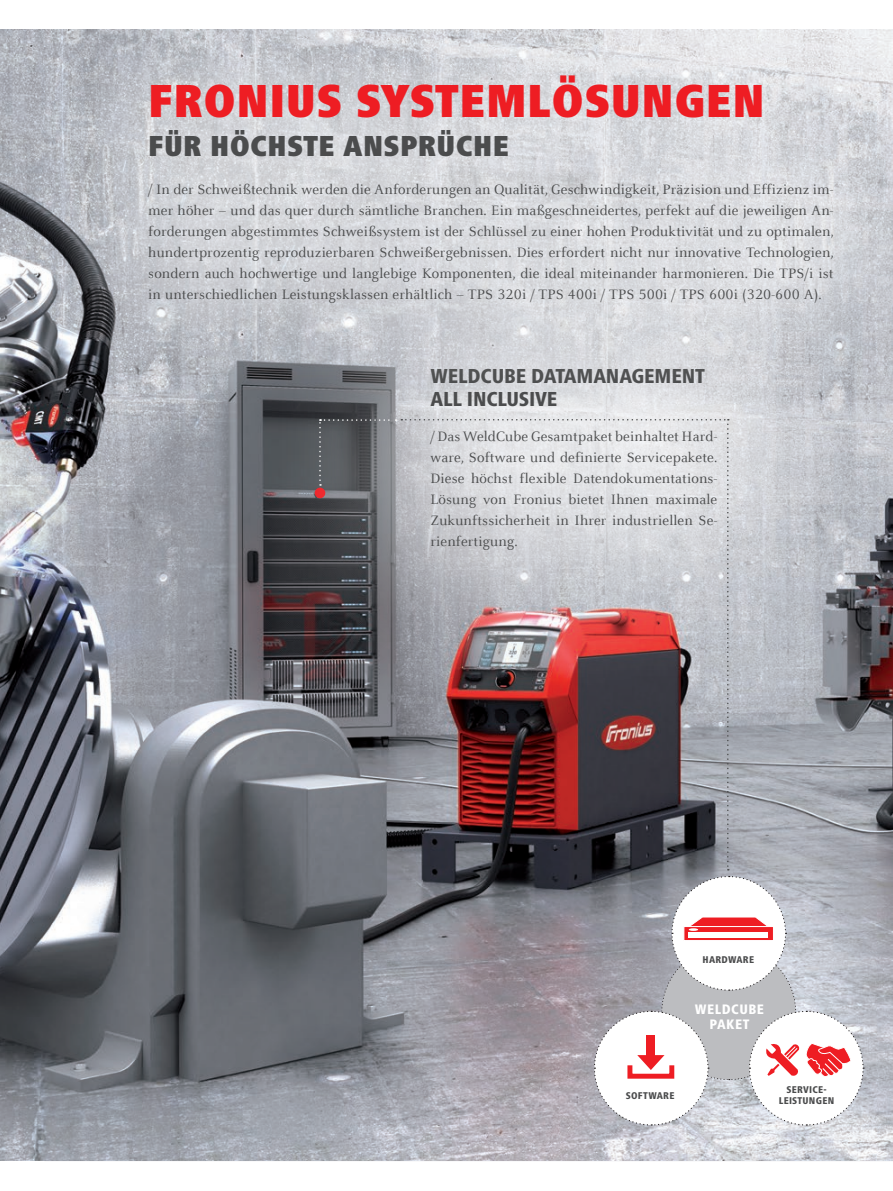
<style>
.page{position:relative;width:893px;height:1191px;background:#fff}
.page>*{position:absolute;margin:0;border:0;box-sizing:border-box;transform-origin:0 0}
.t1{font:900 condensed 48px "Frutiger Next LTW1 G";letter-spacing:.01em;color:#ee1d23}
.t2{font:900 condensed 30px "Frutiger Next LTW1 G";letter-spacing:.01em;color:#4b4c4d}
.t3{font:800 condensed 21px/22.5px "Frutiger Next LTW1 G";letter-spacing:-.01em;color:#4b4c4d}
.t4{font:15px/21px "Celeste Offc Pro";letter-spacing:.01em;color:#4b4c4d;text-align:justify}
.t5{font:800 condensed 14.25px/14.2px "Frutiger Next LTW1 G";letter-spacing:.035em;color:#fff;text-align:center}
.t6{font:800 condensed 10.2px/11.2px "Frutiger Next LTW1 G";letter-spacing:.02em;color:#4b4c4d;text-align:center}
</style>
<div class="page">
<img style="left:0;top:30px;width:893px;height:1130px">
<div style="left:271px;top:208px;width:604px;height:499px;background:#fff;opacity:.7"></div>
<div style="left:49px;top:0;width:844px;height:400px;background:#fff;opacity:.49"></div>
<svg style="left:319px;top:419px;width:545px;height:707px;background:#a0989d"></svg>
<h1 class="t1" style="left:148px;top:73px;width:618px">FRONIUS SYSTEMLÖSUNGEN</h1>
<h2 class="t2" style="left:148px;top:129px;width:362px">FÜR HÖCHSTE ANSPRÜCHE</h2>
<p class="t4" style="left:148px;top:179px;width:687px">/ In der Schweißtechnik werden die Anforderungen an Qualität, Geschwindigkeit, Präzision und Effizienz im&shy;mer höher – und das quer durch sämtliche Branchen. Ein maßgeschneidertes, perfekt auf die jeweiligen An&shy;forderungen abgestimmtes Schweißsystem ist der Schlüssel zu einer hohen Produktivität und zu optimalen, hundertprozentig reproduzierbaren Schweißergebnissen. Dies erfordert nicht nur innovative Technologien, sondern auch hochwertige und langlebige Komponenten, die ideal miteinander harmonieren. Die TPS/i ist in unterschiedlichen Leistungsklassen erhältlich – TPS 320i / TPS 400i / TPS 500i / TPS 600i (320-600 A).</p>
<h3 class="t3" style="left:430px;top:365px;width:276px">WELDCUBE DATAMANAGEMENT<br>ALL INCLUSIVE</h3>
<p class="t4" style="left:430px;top:426px;width:288px">/ Das WeldCube Gesamtpaket beinhaltet Hard&shy;ware, Software und definierte Servicepakete.<br>Diese höchst flexible Datendokumentations-Lösung von Fronius bietet Ihnen maximale Zukunftssicherheit in Ihrer industriellen Se&shy;rienfertigung.</p>
<p class="t6" style="left:703px;top:954px;width:53px">HARDWARE</p>
<p class="t5" style="left:695px;top:1002px;width:71px">WELDCUBE<br>PAKET</p>
<p class="t6" style="left:626px;top:1090px;width:50px">SOFTWARE</p>
<p class="t6" style="left:779px;top:1083px;width:57px">SERVICE-<br>LEISTUNGEN</p>
</div>
